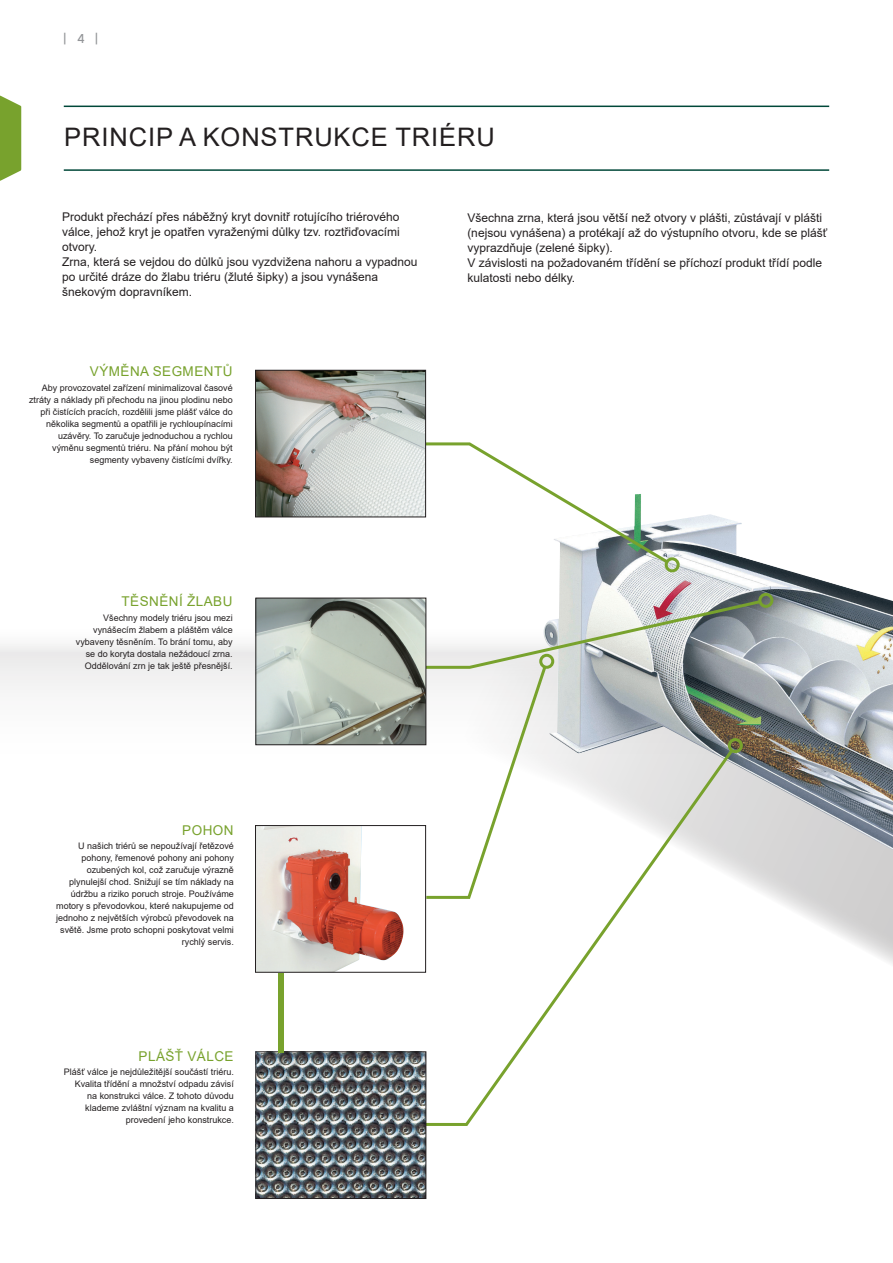
<style>
.page{position:relative;width:893px;height:1263px;background:#fff}
.page>*{position:absolute;margin:0;border:0;box-sizing:border-box;transform-origin:0 0}
.ARIAL_CB_Head_20_20{font:25.5px "Arial";letter-spacing:.035em;color:#231f20}
.t1{font:500 15px "Blender";color:#939598}
.ARIAL_CB_Head_10_10{font:13.5px "Arial";letter-spacing:.035em;color:#78a22d}
.ARIAL_CB_Text_8_5_11{font:12px/15px "Arial";color:#231f20}
.ARIAL_CB_Text_6_5_9{font:9px/12px "Arial";color:#231f20;text-align:right}
</style>
<div class="page">
<div style="left:0;top:621px;width:893px;height:170px;background:linear-gradient(to bottom,#f2f1f2,#fff)"></div>
<svg style="left:172px;top:639px;width:721px;height:325px"></svg>
<svg style="left:0;top:96px;width:21px;height:85px;background:#87ac45"></svg>
<img style="left:559px;top:514px;width:334px;height:336px">
<hr style="left:64px;top:106px;width:765px;height:1px;background:#004839">
<hr style="left:64px;top:169px;width:765px;height:2px;background:#004839">
<svg style="left:421px;top:441px;width:250px;height:125px"></svg>
<div style="left:665px;top:557px;width:15px;height:15px;border:3px solid #78a22d;border-radius:50%"></div>
<svg style="left:426px;top:900px;width:310px;height:227px"></svg>
<div style="left:758px;top:593px;width:15px;height:15px;border:3px solid #78a22d;border-radius:50%"></div>
<svg style="left:421px;top:598px;width:343px;height:302px"></svg>
<div style="left:539px;top:654px;width:15px;height:15px;border:3px solid #78a22d;border-radius:50%"></div>
<img style="left:257px;top:372px;width:167px;height:143px">
<div style="left:255px;top:370px;width:171px;height:147px;border:1px solid #231f20"></div>
<img style="left:257px;top:1053px;width:167px;height:144px">
<div style="left:255px;top:1051px;width:171px;height:148px;border:1px solid #231f20"></div>
<img style="left:257px;top:600px;width:167px;height:143px">
<div style="left:255px;top:598px;width:171px;height:147px;border:1px solid #231f20"></div>
<div style="left:255px;top:825px;width:171px;height:147px;background:#fff"></div>
<img style="left:257px;top:827px;width:146px;height:144px">
<div style="left:255px;top:825px;width:171px;height:148px;border:1px solid #231f20"></div>
<div style="left:278px;top:973px;width:6px;height:79px;background:#78a22d"></div>
<h2 class="t1" style="left:64px;top:30px;width:36px">| 4 |</h2>
<p class="ARIAL_CB_Head_20_20" style="left:64px;top:120px;width:432px">PRINCIP A KONSTRUKCE TRIÉRU</p>
<p class="ARIAL_CB_Text_8_5_11" style="left:62px;top:209px;width:339px;text-align:justify">Produkt přechází přes náběžný kryt dovnitř rotujícího triérového válce, jehož kryt je opatřen vyraženými důlky tzv. roztřiďovacími otvory.</p>
<p class="ARIAL_CB_Text_8_5_11" style="left:62px;top:254px;width:357px">Zrna, která se vejdou do důlků jsou vyzdvižena nahoru a vypadnou po určité dráze do žlabu triéru (žluté šipky) a jsou vynášena šnekovým dopravníkem.</p>
<p class="ARIAL_CB_Head_10_10" style="left:90px;top:362px;width:144px">VÝMĚNA SEGMENTŮ</p>
<p class="ARIAL_CB_Text_6_5_9" style="left:29px;top:381px;width:205px">Aby provozovatel zařízení minimalizoval časové ztráty a náklady při přechodu na jinou plodinu nebo při čistících pracích, rozdělili jsme plášť válce do několika segmentů a opatřili je rychloupínacími uzávěry. To zaručuje jednoduchou a rychlou výměnu segmentů triéru. Na přání mohou být segmenty vybaveny čistícími dvířky.</p>
<p class="ARIAL_CB_Text_8_5_11" style="left:467px;top:210px;width:362px">Všechna zrna, která jsou větší než otvory v plášti, zůstávají v plášti (nejsou vynášena) a protékají až do výstupního otvoru, kde se plášť vyprazdňuje (zelené šipky).</p>
<p class="ARIAL_CB_Text_8_5_11" style="left:467px;top:255px;width:356px">V závislosti na požadovaném třídění se příchozí produkt třídí podle kulatosti nebo délky.</p>
<p class="ARIAL_CB_Head_10_10" style="left:122px;top:592px;width:112px">TĚSNĚNÍ ŽLABU</p>
<p class="ARIAL_CB_Text_6_5_9" style="left:76px;top:611px;width:158px">Všechny modely triéru jsou mezi vynášecím žlabem a pláštěm válce vybaveny těsněním. To brání tomu, aby se do koryta dostala nežádoucí zrna.<br>Oddělování zrn je tak ještě přesnější.</p>
<p class="ARIAL_CB_Head_10_10" style="left:182px;top:821px;width:53px">POHON</p>
<p class="ARIAL_CB_Text_6_5_9" style="left:56px;top:840px;width:179px">U našich triérů se nepoužívají řetězové pohony, řemenové pohony ani pohony ozubených kol, což zaručuje výrazně plynulejší chod. Snižují se tím náklady na údržbu a riziko poruch stroje. Používáme motory s převodovkou, které nakupujeme od jednoho z největších výrobců převodovek na světě. Jsme proto schopni poskytovat velmi rychlý servis.</p>
<p class="ARIAL_CB_Head_10_10" style="left:139px;top:1047px;width:97px">PLÁŠŤ VÁLCE</p>
<p class="ARIAL_CB_Text_6_5_9" style="left:64px;top:1066px;width:171px">Plášť válce je nejdůležitější součástí triéru.<br>Kvalita třídění a množství odpadu závisí na konstrukci válce. Z tohoto důvodu klademe zvláštní význam na kvalitu a provedení jeho konstrukce.</p>
</div>
